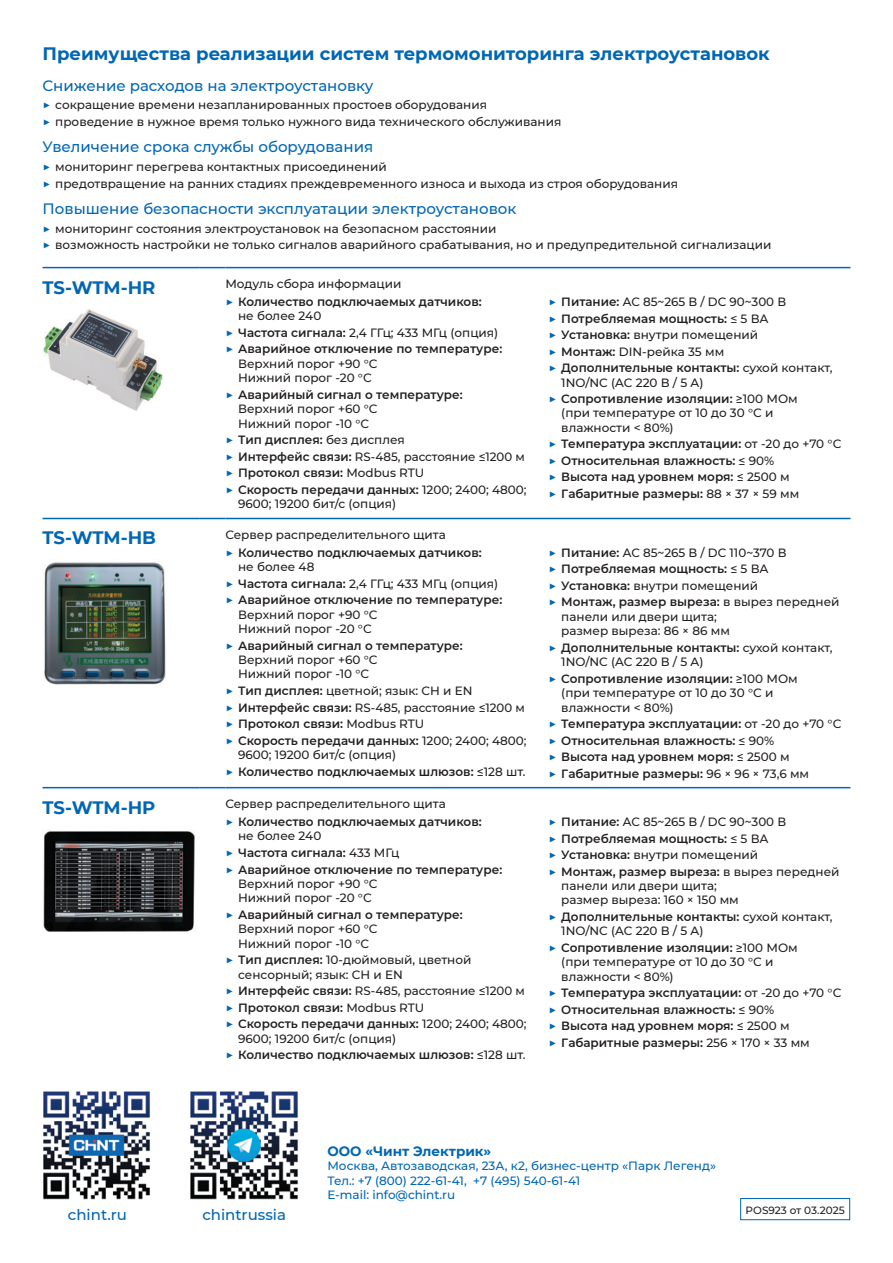
<style>
.page{position:relative;width:893px;height:1263px;background:#fff}
.page>*{position:absolute;margin:0;border:0;box-sizing:border-box;transform-origin:0 0}
.t1{font:700 18px "Montserrat";color:#0166b3}
.t2{font:500 15px "Montserrat";color:#0166b3}
.t3{font:700 13.5px "Montserrat";color:#0166b3}
.t4{font:500 12px/14.4px "Montserrat";color:#231f20}
.t5{font:600 12px/16.5px "Montserrat";color:#231f20}
.t6{font:500 12px/14.4px "Montserrat";color:#0166b3}
.t7{font:500 10.5px "Montserrat";letter-spacing:-.005em;color:#231f20}
.s1{font-size:13.5px;color:#0166b3}
.s2{font-weight:500}
.s3{font-weight:500;font-size:13.5px;color:#0166b3}
.s4{font-weight:600}
</style>
<div class="page">
<img style="left:43px;top:1091px;width:107px;height:109px">
<img style="left:190px;top:1091px;width:108px;height:109px">
<hr style="left:43px;top:267px;width:157px;height:1px;background:#0166b3">
<svg style="left:200px;top:267px;width:25px;height:1px"></svg>
<hr style="left:225px;top:267px;width:625px;height:1px;background:#0166b3">
<hr style="left:43px;top:518px;width:157px;height:1px;background:#0166b3">
<svg style="left:200px;top:518px;width:25px;height:1px"></svg>
<hr style="left:225px;top:518px;width:625px;height:1px;background:#0166b3">
<hr style="left:43px;top:787px;width:157px;height:1px;background:#0166b3">
<svg style="left:200px;top:787px;width:25px;height:1px"></svg>
<hr style="left:225px;top:787px;width:625px;height:1px;background:#0166b3">
<img style="left:43px;top:309px;width:120px;height:102px">
<img style="left:44px;top:562px;width:122px;height:122px">
<img style="left:43px;top:831px;width:152px;height:100px">
<div style="left:740px;top:1198px;width:110px;height:22px;border:1px solid #0166b3"></div>
<h1 class="t1" style="left:43px;top:41px;width:729px">Преимущества реализации систем термомониторинга электроустановок</h1>
<p class="t2" style="left:43px;top:75px;width:332px">Снижение расходов на электроустановку</p>
<p class="t4" style="left:43px;top:96px;width:520px;line-height:16.5px"><span class="s1">▶</span> сокращение времени незапланированных простоев оборудования<br><span class="s1">▶</span> проведение в нужное время только нужного вида технического обслуживания</p>
<p class="t2" style="left:43px;top:137px;width:332px">Увеличение срока службы оборудования</p>
<p class="t4" style="left:43px;top:158px;width:637px;line-height:16.5px"><span class="s1">▶</span> мониторинг перегрева контактных присоединений<br><span class="s1">▶</span> предотвращение на ранних стадиях преждевременного износа и выхода из строя оборудования</p>
<p class="t2" style="left:43px;top:198px;width:475px">Повышение безопасности эксплуатации электроустановок</p>
<p class="t4" style="left:43px;top:220px;width:730px;line-height:16.5px"><span class="s1">▶</span> мониторинг состояния электроустановок на безопасном расстоянии<br><span class="s1">▶</span> возможность настройки не только сигналов аварийного срабатывания, но и предупредительной сигнализации</p>
<h1 class="t1" style="left:43px;top:274px;width:114px">TS-WTM-HR</h1>
<p class="t5" style="left:225px;top:274px;width:258px;line-height:18.3px"><span class="s2">Модуль сбора информации<br></span><span class="s3">▶</span> Количество подключаемых датчиков:</p>
<p class="t5" style="left:225px;top:307px;width:278px;text-indent:13px"><span class="s2">не более 240<br></span><span class="s3">▶</span> Частота сигнала: <span class="s2">2,4 ГГц; 433 МГц (опция) </span><span class="s3">▶</span> Аварийное отключение по температуре:</p>
<p class="t4" style="left:238px;top:356px;width:141px">Верхний порог +90 °С<br>Нижний порог -20 °С</p>
<p class="t4" style="left:238px;top:387px;width:226px;text-indent:-13px"><span class="s1">▶</span> <span class="s4">Аварийный сигнал о температуре:<br></span>Верхний порог +60 °С<br>Нижний порог -10 °С</p>
<p class="t5" style="left:225px;top:431px;width:303px"><span class="s3">▶</span> Тип дисплея: <span class="s2">без дисплея<br></span><span class="s3">▶</span> Интерфейс связи: <span class="s2">RS-485, расстояние ≤1200 м </span><span class="s3">▶</span> Протокол связи: <span class="s2">Modbus RTU<br></span><span class="s3">▶</span> Скорость передачи данных: <span class="s2">1200; 2400; 4800;</span></p>
<p class="t4" style="left:238px;top:496px;width:160px">9600; 19200 бит/с (опция)</p>
<h1 class="t1" style="left:43px;top:525px;width:115px">TS-WTM-HB</h1>
<p class="t5" style="left:225px;top:525px;width:258px;line-height:18.3px"><span class="s2">Сервер распределительного щита<br></span><span class="s3">▶</span> Количество подключаемых датчиков:</p>
<p class="t5" style="left:225px;top:558px;width:278px;text-indent:13px"><span class="s2">не более 48<br></span><span class="s3">▶</span> Частота сигнала: <span class="s2">2,4 ГГц; 433 МГц (опция) </span><span class="s3">▶</span> Аварийное отключение по температуре:</p>
<p class="t4" style="left:238px;top:607px;width:141px">Верхний порог +90 °С<br>Нижний порог -20 °С</p>
<p class="t4" style="left:238px;top:638px;width:226px;text-indent:-13px"><span class="s1">▶</span> <span class="s4">Аварийный сигнал о температуре:<br></span>Верхний порог +60 °С<br>Нижний порог -10 °С</p>
<p class="t4" style="left:225px;top:682px;width:303px;line-height:16.5px"><span class="s1">▶</span> <span class="s4">Тип дисплея:</span> цветной; язык: CH и EN<br><span class="s1">▶</span> <span class="s4">Интерфейс связи:</span> RS-485, расстояние ≤1200 м <span class="s1">▶</span> <span class="s4">Протокол связи:</span> Modbus RTU<br><span class="s1">▶</span> <span class="s4">Скорость передачи данных:</span> 1200; 2400; 4800;</p>
<p class="t4" style="left:225px;top:746px;width:302px;line-height:16.5px;text-indent:13px">9600; 19200 бит/с (опция)<br><span class="s1">▶</span> <span class="s4">Количество подключаемых шлюзов:</span> ≤128 шт.</p>
<h1 class="t1" style="left:43px;top:794px;width:114px">TS-WTM-HP</h1>
<p class="t5" style="left:225px;top:794px;width:258px;line-height:18.3px"><span class="s2">Сервер распределительного щита<br></span><span class="s3">▶</span> Количество подключаемых датчиков:</p>
<p class="t5" style="left:225px;top:827px;width:278px;text-indent:13px"><span class="s2">не более 240<br></span><span class="s3">▶</span> Частота сигнала: <span class="s2">433 МГц<br></span><span class="s3">▶</span> Аварийное отключение по температуре:</p>
<p class="t4" style="left:238px;top:876px;width:141px">Верхний порог +90 °С<br>Нижний порог -20 °С</p>
<p class="t4" style="left:238px;top:907px;width:226px;text-indent:-13px"><span class="s1">▶</span> <span class="s4">Аварийный сигнал о температуре:<br></span>Верхний порог +60 °С<br>Нижний порог -10 °С</p>
<p class="t4" style="left:238px;top:952px;width:235px;text-indent:-13px"><span class="s1">▶</span> <span class="s4">Тип дисплея:</span> 10-дюймовый, цветной сенсорный; язык: CH и EN</p>
<p class="t5" style="left:225px;top:982px;width:303px"><span class="s3">▶</span> Интерфейс связи: <span class="s2">RS-485, расстояние ≤1200 м </span><span class="s3">▶</span> Протокол связи: <span class="s2">Modbus RTU<br></span><span class="s3">▶</span> Скорость передачи данных: <span class="s2">1200; 2400; 4800;</span></p>
<p class="t4" style="left:225px;top:1029px;width:302px;line-height:16.5px;text-indent:13px">9600; 19200 бит/с (опция)<br><span class="s1">▶</span> <span class="s4">Количество подключаемых шлюзов:</span> ≤128 шт.</p>
<p class="t5" style="left:549px;top:293px;width:285px"><span class="s3">▶</span> Питание: <span class="s2">AC 85~265 В / DC 90~300 В<br></span><span class="s3">▶</span> Потребляемая мощность: <span class="s2">≤ 5 ВА<br></span><span class="s3">▶</span> Установка: <span class="s2">внутри помещений<br></span><span class="s3">▶</span> Монтаж: <span class="s2">DIN-рейка 35 мм<br></span><span class="s3">▶</span> Дополнительные контакты: <span class="s2">сухой контакт,</span></p>
<p class="t4" style="left:549px;top:373px;width:251px;line-height:16.5px;text-indent:13px">1NO/NC (AC 220 В / 5 A)<br><span class="s1">▶</span> <span class="s4">Сопротивление изоляции:</span> ≥100 МОм</p>
<p class="t4" style="left:561px;top:405px;width:214px">(при температуре от 10 до 30 °С и влажности &lt; 80%)</p>
<p class="t5" style="left:549px;top:435px;width:294px"><span class="s3">▶</span> Температура эксплуатации: <span class="s2">от -20 до +70 °С </span><span class="s3">▶</span> Относительная влажность: <span class="s2">≤ 90%<br></span><span class="s3">▶</span> Высота над уровнем моря: <span class="s2">≤ 2500 м<br></span><span class="s3">▶</span> Габаритные размеры: <span class="s2">88 × 37 × 59 мм</span></p>
<p class="t5" style="left:549px;top:544px;width:292px"><span class="s3">▶</span> Питание: <span class="s2">AC 85~265 В / DC 110~370 В<br></span><span class="s3">▶</span> Потребляемая мощность: <span class="s2">≤ 5 ВА<br></span><span class="s3">▶</span> Установка: <span class="s2">внутри помещений<br></span><span class="s3">▶</span> Монтаж, размер выреза: <span class="s2">в вырез передней</span></p>
<p class="t4" style="left:561px;top:609px;width:170px">панели или двери щита; размер выреза: 86 × 86 мм</p>
<p class="t4" style="left:561px;top:640px;width:273px;text-indent:-13px"><span class="s1">▶</span> <span class="s4">Дополнительные контакты:</span> сухой контакт,<br>1NO/NC (AC 220 В / 5 A)</p>
<p class="t4" style="left:561px;top:671px;width:238px;text-indent:-13px"><span class="s1">▶</span> <span class="s4">Сопротивление изоляции:</span> ≥100 МОм (при температуре от 10 до 30 °С и влажности &lt; 80%)</p>
<p class="t5" style="left:549px;top:715px;width:294px"><span class="s3">▶</span> Температура эксплуатации: <span class="s2">от -20 до +70 °С </span><span class="s3">▶</span> Относительная влажность: <span class="s2">≤ 90%<br></span><span class="s3">▶</span> Высота над уровнем моря: <span class="s2">≤ 2500 м<br></span><span class="s3">▶</span> Габаритные размеры: <span class="s2">96 × 96 × 73,6 мм</span></p>
<p class="t5" style="left:549px;top:813px;width:292px"><span class="s3">▶</span> Питание: <span class="s2">AC 85~265 В / DC 90~300 В<br></span><span class="s3">▶</span> Потребляемая мощность: <span class="s2">≤ 5 ВА<br></span><span class="s3">▶</span> Установка: <span class="s2">внутри помещений<br></span><span class="s3">▶</span> Монтаж, размер выреза: <span class="s2">в вырез передней</span></p>
<p class="t4" style="left:561px;top:878px;width:179px">панели или двери щита; размер выреза: 160 × 150 мм</p>
<p class="t4" style="left:561px;top:909px;width:273px;text-indent:-13px"><span class="s1">▶</span> <span class="s4">Дополнительные контакты:</span> сухой контакт,<br>1NO/NC (AC 220 В / 5 A)</p>
<p class="t4" style="left:561px;top:940px;width:238px;text-indent:-13px"><span class="s1">▶</span> <span class="s4">Сопротивление изоляции:</span> ≥100 МОм (при температуре от 10 до 30 °С и влажности &lt; 80%)</p>
<p class="t5" style="left:549px;top:984px;width:294px"><span class="s3">▶</span> Температура эксплуатации: <span class="s2">от -20 до +70 °С </span><span class="s3">▶</span> Относительная влажность: <span class="s2">≤ 90%<br></span><span class="s3">▶</span> Высота над уровнем моря: <span class="s2">≤ 2500 м<br></span><span class="s3">▶</span> Габаритные размеры: <span class="s2">256 × 170 × 33 мм</span></p>
<p class="t2" style="left:68px;top:1205px;width:61px">chint.ru</p>
<p class="t2" style="left:202px;top:1205px;width:85px">chintrussia</p>
<p class="t3" style="left:327px;top:1141px;width:165px">ООО «Чинт Электрик»</p>
<p class="t6" style="left:327px;top:1158px;width:390px">Москва, Автозаводская, 23А, к2, бизнес-центр «Парк Легенд»<br>Тел.: +7 (800) 222-61-41, +7 (495) 540-61-41<br>E-mail: info@chint.ru</p>
<p class="t7" style="left:746px;top:1203px;width:101px">POS923 от 03.2025</p>
</div>
